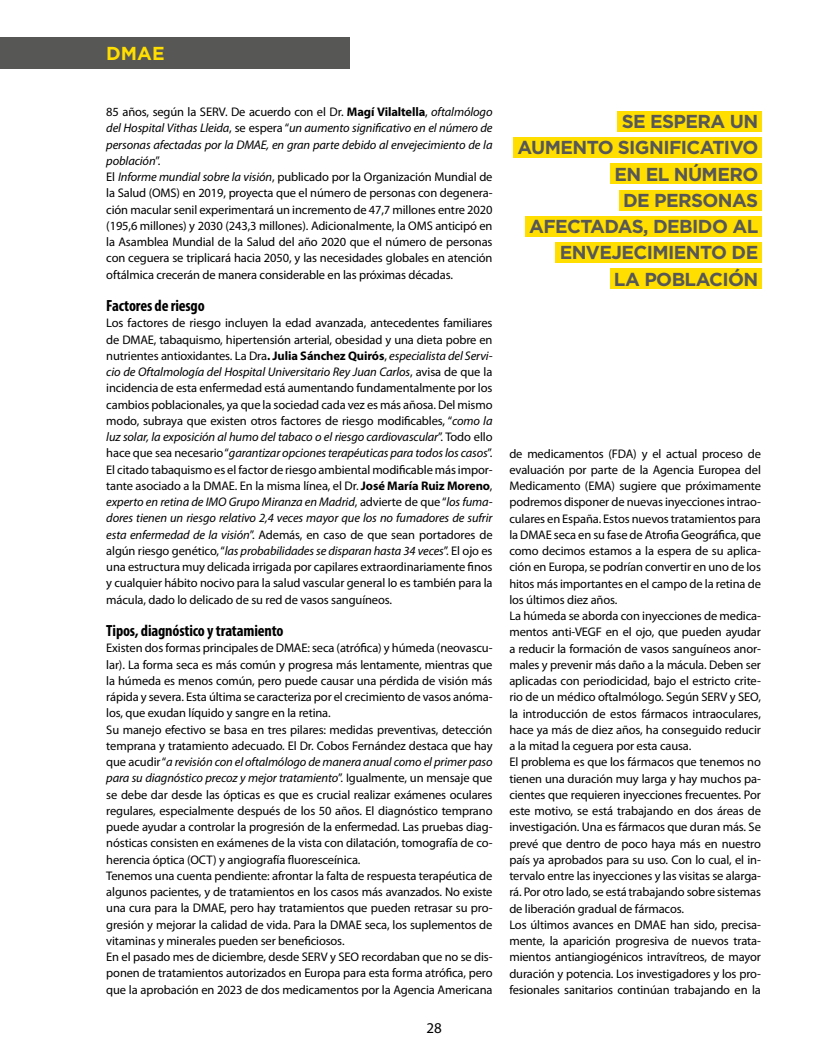
<style>
.page{position:relative;width:815px;height:1063px;background:#fff}
.page>*{position:absolute;margin:0;border:0;box-sizing:border-box;transform-origin:0 0}
.t1{font:700 18.75px/26.2px "Gotham";letter-spacing:-.03em;color:#575756;text-align:right}
.t2{font:700 18.75px "Gotham";color:#ffde00}
.t3{font:700 condensed 16.25px "Myriad Pro";letter-spacing:-.01em;color:#000}
.t4{font:15px "Myriad Pro";color:#000}
.t5{font:12.5px/16.2px "Myriad Pro";letter-spacing:-.01em;color:#000}
.s1{font-weight:700}
.s2{font-style:italic}
</style>
<div class="page">
<div style="left:0;top:37px;width:350px;height:32px;background:#575756"></div>
<div style="left:618px;top:111px;width:144px;height:21px;background:#ffde00"></div>
<div style="left:513px;top:137px;width:249px;height:21px;background:#ffde00"></div>
<div style="left:610px;top:163px;width:152px;height:21px;background:#ffde00"></div>
<div style="left:619px;top:190px;width:143px;height:20px;background:#ffde00"></div>
<div style="left:525px;top:216px;width:237px;height:21px;background:#ffde00"></div>
<div style="left:556px;top:242px;width:206px;height:21px;background:#ffde00"></div>
<div style="left:610px;top:268px;width:152px;height:21px;background:#ffde00"></div>
<h1 class="t2" style="left:106px;top:43px;width:60px">DMAE</h1>
<p class="t5" style="left:106px;top:104px;width:388px">85 años, según la SERV. De acuerdo con el Dr. <span class="s1">Magí Vilaltella</span>, <span class="s2">oftalmólogo del Hospital Vithas Lleida</span>, se espera “<span class="s2">un aumento significativo en el número de personas afectadas por la DMAE, en gran parte debido al envejecimiento de la población</span>”.<br>El <span class="s2">Informe mundial sobre la visión</span>, publicado por la Organización Mundial de la Salud (OMS) en 2019, proyecta que el número de personas con degenera&shy;ción macular senil experimentará un incremento de 47,7 millones entre 2020 (195,6 millones) y 2030 (243,3 millones). Adicionalmente, la OMS anticipó en la Asamblea Mundial de la Salud del año 2020 que el número de personas con ceguera se triplicará hacia 2050, y las necesidades globales en atención oftálmica crecerán de manera considerable en las próximas décadas.</p>
<h2 class="t3" style="left:106px;top:296px;width:100px">Factores de riesgo</h2>
<p class="t5" style="left:106px;top:315px;width:388px;text-align:justify">Los factores de riesgo incluyen la edad avanzada, antecedentes familiares de DMAE, tabaquismo, hipertensión arterial, obesidad y una dieta pobre en nutrientes antioxidantes. La Dra<span class="s1">. Julia Sánchez Quirós</span>, <span class="s2">especialista del Servi&shy;cio de Oftalmología del Hospital Universitario Rey Juan Carlos</span>, avisa de que la incidencia de esta enfermedad está aumentando fundamentalmente por los cambios poblacionales, ya que la sociedad cada vez es más añosa. Del mismo modo, subraya que existen otros factores de riesgo modificables, “<span class="s2">como la luz solar, la exposición al humo del tabaco o el riesgo cardiovascular</span>”. Todo ello hace que sea necesario “<span class="s2">garantizar opciones terapéuticas para todos los casos</span>”.<br>El citado tabaquismo es el factor de riesgo ambiental modificable más impor&shy;tante asociado a la DMAE. En la misma línea, el Dr. <span class="s1">José María Ruiz Moreno</span>, <span class="s2">experto en retina de IMO Grupo Miranza en Madrid</span>, advierte de que “<span class="s2">los fuma&shy;dores tienen un riesgo relativo 2,4 veces mayor que los no fumadores de sufrir esta enfermedad de la visión</span>”. Además, en caso de que sean portadores de algún riesgo genético, “<span class="s2">las probabilidades se disparan hasta 34 veces</span>”. El ojo es una estructura muy delicada irrigada por capilares extraordinariamente finos y cualquier hábito nocivo para la salud vascular general lo es también para la mácula, dado lo delicado de su red de vasos sanguíneos.</p>
<h2 class="t3" style="left:106px;top:621px;width:179px">Tipos, diagnóstico y tratamiento</h2>
<p class="t5" style="left:106px;top:640px;width:388px">Existen dos formas principales de DMAE: seca (atrófica) y húmeda (neovascu&shy;lar). La forma seca es más común y progresa más lentamente, mientras que la húmeda es menos común, pero puede causar una pérdida de visión más rápida y severa. Esta última se caracteriza por el crecimiento de vasos anóma&shy;los, que exudan líquido y sangre en la retina.<br>Su manejo efectivo se basa en tres pilares: medidas preventivas, detección temprana y tratamiento adecuado. El Dr. Cobos Fernández destaca que hay que acudir “<span class="s2">a revisión con el oftalmólogo de manera anual como el primer paso para su diagnóstico precoz y mejor tratamiento</span>”. Igualmente, un mensaje que se debe dar desde las ópticas es que es crucial realizar exámenes oculares regulares, especialmente después de los 50 años. El diagnóstico temprano puede ayudar a controlar la progresión de la enfermedad. Las pruebas diag&shy;nósticas consisten en exámenes de la vista con dilatación, tomografía de co&shy;herencia óptica (OCT) y angiografía fluoresceínica.<br>Tenemos una cuenta pendiente: afrontar la falta de respuesta terapéutica de algunos pacientes, y de tratamientos en los casos más avanzados. No existe una cura para la DMAE, pero hay tratamientos que pueden retrasar su pro&shy;gresión y mejorar la calidad de vida. Para la DMAE seca, los suplementos de vitaminas y minerales pueden ser beneficiosos.<br>En el pasado mes de diciembre, desde SERV y SEO recordaban que no se dis&shy;ponen de tratamientos autorizados en Europa para esta forma atrófica, pero que la aprobación en 2023 de dos medicamentos por la Agencia Americana</p>
<p class="t4" style="left:426px;top:1019px;width:17px">28</p>
<h1 class="t1" style="left:517px;top:108px;width:242px">SE ESPERA UN<br>AUMENTO SIGNIFICATIVO<br>EN EL NÚMERO<br>DE PERSONAS<br>AFECTADAS, DEBIDO AL<br>ENVEJECIMIENTO DE<br>LA POBLACIÓN</h1>
<p class="t5" style="left:509px;top:445px;width:253px">de medicamentos (FDA) y el actual proceso de evaluación por parte de la Agencia Europea del Medicamento (EMA) sugiere que próximamente podremos disponer de nuevas inyecciones intrao&shy;culares en España. Estos nuevos tratamientos para la DMAE seca en su fase de Atrofia Geográfica, que como decimos estamos a la espera de su aplica&shy;ción en Europa, se podrían convertir en uno de los hitos más importantes en el campo de la retina de los últimos diez años.<br>La húmeda se aborda con inyecciones de medica&shy;mentos anti-VEGF en el ojo, que pueden ayudar a reducir la formación de vasos sanguíneos anor&shy;males y prevenir más daño a la mácula. Deben ser aplicadas con periodicidad, bajo el estricto crite&shy;rio de un médico oftalmólogo. Según SERV y SEO, la introducción de estos fármacos intraoculares, hace ya más de diez años, ha conseguido reducir a la mitad la ceguera por esta causa.<br>El problema es que los fármacos que tenemos no tienen una duración muy larga y hay muchos pa&shy;cientes que requieren inyecciones frecuentes. Por este motivo, se está trabajando en dos áreas de investigación. Una es fármacos que duran más. Se prevé que dentro de poco haya más en nuestro país ya aprobados para su uso. Con lo cual, el in&shy;tervalo entre las inyecciones y las visitas se alarga&shy;rá. Por otro lado, se está trabajando sobre sistemas de liberación gradual de fármacos.<br>Los últimos avances en DMAE han sido, precisa&shy;mente, la aparición progresiva de nuevos trata&shy;mientos antiangiogénicos intravítreos, de mayor duración y potencia. Los investigadores y los pro&shy;fesionales sanitarios continúan trabajando en la</p>
</div>
